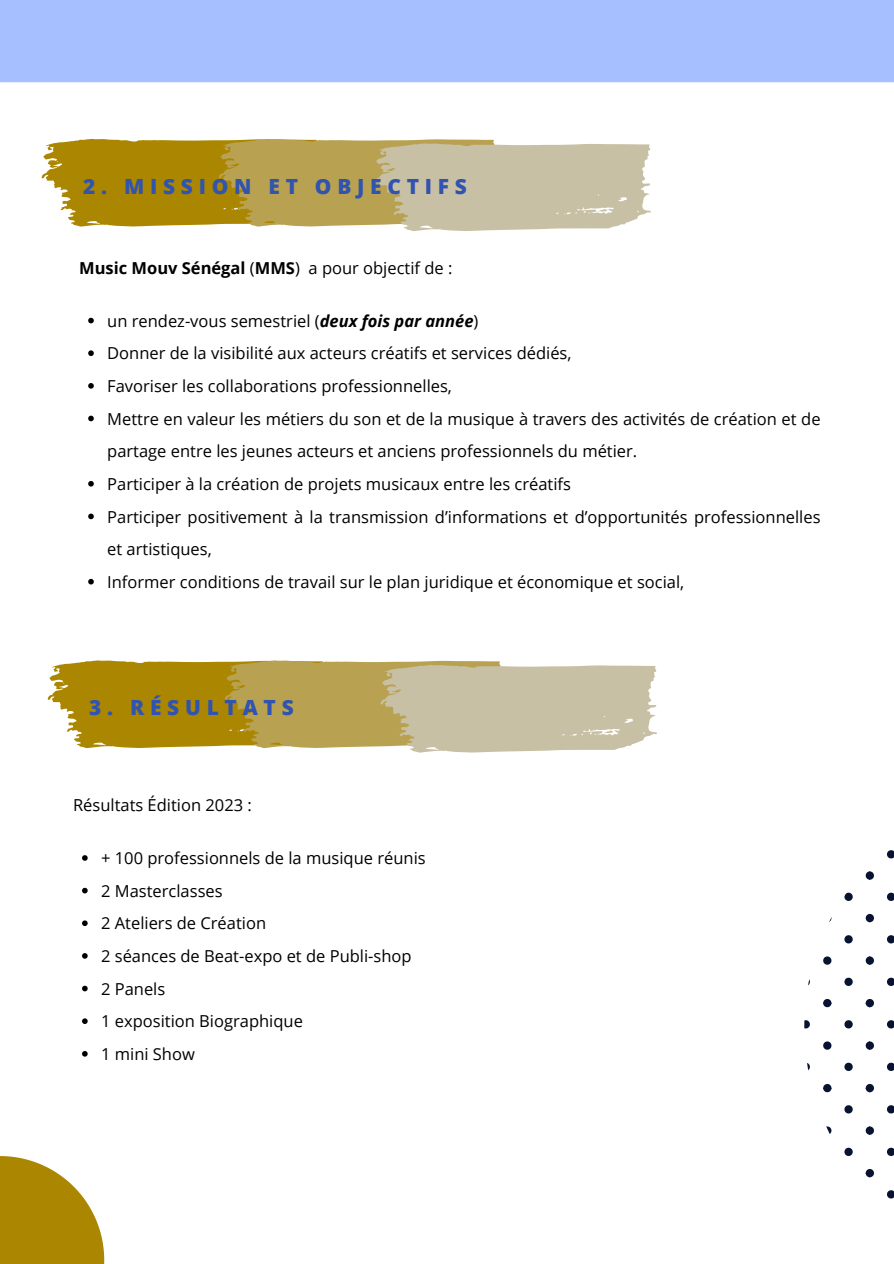
<style>
.page{position:relative;width:894px;height:1264px;background:#fff}
.page>*{position:absolute;margin:0;border:0;box-sizing:border-box;transform-origin:0 0}
.t1{font:800 20.85px "Open Sans";letter-spacing:.275em;color:#3054af}
.t2{font:16.5px/32.7px "Open Sans";color:#000}
.t3{font:700 16.5px "Open Sans";color:#000}
.s1{font-weight:400}
.s2{font-weight:700;font-style:italic}
</style>
<div class="page">
<svg style="left:887px;top:892px;width:6px;height:9px"></svg>
<svg style="left:887px;top:850px;width:6px;height:8px"></svg>
<svg style="left:887px;top:977px;width:6px;height:8px"></svg>
<svg style="left:887px;top:935px;width:6px;height:8px"></svg>
<svg style="left:887px;top:1062px;width:6px;height:8px"></svg>
<svg style="left:887px;top:1020px;width:6px;height:8px"></svg>
<svg style="left:887px;top:1147px;width:6px;height:8px"></svg>
<svg style="left:887px;top:1105px;width:6px;height:8px"></svg>
<svg style="left:887px;top:1190px;width:6px;height:8px"></svg>
<svg style="left:865px;top:871px;width:8px;height:8px"></svg>
<svg style="left:844px;top:892px;width:8px;height:9px"></svg>
<svg style="left:865px;top:956px;width:8px;height:8px"></svg>
<svg style="left:823px;top:956px;width:8px;height:8px"></svg>
<svg style="left:844px;top:977px;width:8px;height:8px"></svg>
<svg style="left:844px;top:935px;width:8px;height:8px"></svg>
<svg style="left:865px;top:914px;width:8px;height:8px"></svg>
<svg style="left:865px;top:1041px;width:8px;height:8px"></svg>
<svg style="left:823px;top:1041px;width:8px;height:8px"></svg>
<svg style="left:807px;top:1063px;width:2px;height:7px"></svg>
<svg style="left:844px;top:1062px;width:8px;height:8px"></svg>
<svg style="left:804px;top:1020px;width:5px;height:8px"></svg>
<svg style="left:844px;top:1020px;width:8px;height:8px"></svg>
<svg style="left:865px;top:999px;width:8px;height:8px"></svg>
<svg style="left:823px;top:999px;width:8px;height:8px"></svg>
<svg style="left:865px;top:1126px;width:8px;height:8px"></svg>
<svg style="left:826px;top:1126px;width:5px;height:8px"></svg>
<svg style="left:844px;top:1147px;width:8px;height:8px"></svg>
<svg style="left:844px;top:1105px;width:8px;height:8px"></svg>
<svg style="left:865px;top:1084px;width:8px;height:8px"></svg>
<svg style="left:823px;top:1084px;width:8px;height:8px"></svg>
<svg style="left:865px;top:1169px;width:8px;height:8px"></svg>
<svg style="left:0;top:1156px;width:104px;height:107px"></svg>
<svg style="left:88px;top:318px;width:6px;height:5px"></svg>
<svg style="left:88px;top:350px;width:6px;height:6px"></svg>
<svg style="left:88px;top:383px;width:6px;height:5px"></svg>
<svg style="left:88px;top:415px;width:6px;height:6px"></svg>
<svg style="left:88px;top:481px;width:6px;height:5px"></svg>
<svg style="left:88px;top:513px;width:6px;height:6px"></svg>
<svg style="left:88px;top:579px;width:6px;height:5px"></svg>
<svg style="left:82px;top:855px;width:6px;height:5px"></svg>
<svg style="left:82px;top:887px;width:6px;height:6px"></svg>
<svg style="left:82px;top:920px;width:6px;height:6px"></svg>
<svg style="left:82px;top:953px;width:6px;height:5px"></svg>
<svg style="left:82px;top:985px;width:6px;height:6px"></svg>
<svg style="left:82px;top:1018px;width:6px;height:5px"></svg>
<svg style="left:82px;top:1051px;width:6px;height:5px"></svg>
<div style="left:0;top:0;width:893px;height:82px;background:#a6bfff"></div>
<svg style="left:42px;top:139px;width:609px;height:92px;background:#c2af6d"></svg>
<svg style="left:48px;top:660px;width:609px;height:92px;background:#c2af6d"></svg>
<p class="t1" style="left:83px;top:172px;width:385px">2. MISSION ET OBJECTIFS</p>
<p class="t3" style="left:79px;top:256px;width:375px">Music Mouv Sénégal <span class="s1">(</span>MMS<span class="s1">) a pour objectif de :</span></p>
<p class="t2" style="left:107px;top:304px;width:372px">un rendez-vous semestriel (<span class="s2">deux fois par année</span>)</p>
<p class="t2" style="left:107px;top:336px;width:465px">Donner de la visibilité aux acteurs créatifs et services dédiés,</p>
<h1 class="t2" style="left:107px;top:369px;width:346px">Favoriser les collaborations professionnelles,</h1>
<p class="t2" style="left:107px;top:402px;width:714px">Mettre en valeur les métiers du son et de la musique à travers des activités de création et de partage entre les jeunes acteurs et anciens professionnels du métier.</p>
<p class="t2" style="left:107px;top:467px;width:465px">Participer à la création de projets musicaux entre les créatifs</p>
<p class="t2" style="left:107px;top:500px;width:714px">Participer positivement à la transmission d’informations et d’opportunités professionnelles et artistiques,</p>
<p class="t2" style="left:107px;top:565px;width:578px">Informer conditions de travail sur le plan juridique et économique et social,</p>
<p class="t1" style="left:89px;top:693px;width:206px">3. RÉSULTATS</p>
<p class="t2" style="left:73px;top:788px;width:180px">Résultats Édition 2023 :</p>
<p class="t2" style="left:101px;top:841px;width:326px">+ 100 professionnels de la musique réunis</p>
<p class="t2" style="left:101px;top:874px;width:123px">2 Masterclasses</p>
<p class="t2" style="left:101px;top:906px;width:166px">2 Ateliers de Création</p>
<p class="t2" style="left:101px;top:939px;width:312px">2 séances de Beat-expo et de Publi-shop</p>
<p class="t2" style="left:101px;top:971px;width:66px">2 Panels</p>
<p class="t2" style="left:101px;top:1004px;width:203px">1 exposition Biographique</p>
<h1 class="t2" style="left:101px;top:1037px;width:95px">1 mini Show</h1>
</div>
